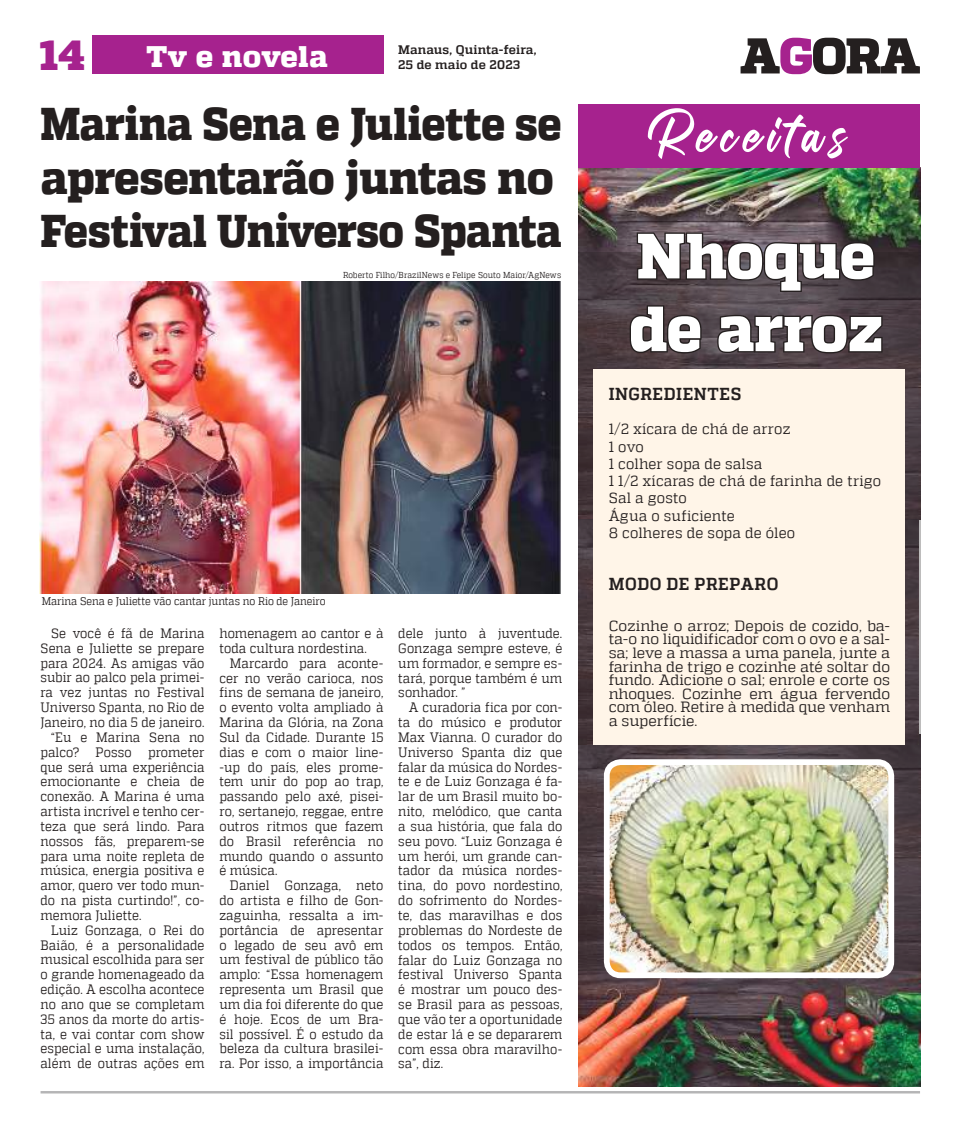
<style>
.page{position:relative;width:957px;height:1134px;background:#fff}
.page>*{position:absolute;margin:0;border:0;box-sizing:border-box;transform-origin:0 0}
.t1{font:800 63.62px/72.8px "MW Quadon";letter-spacing:-.015em;color:#fff;scale:.95 1}
.t2{font:800 45.75px/53.1px "MW Quadon";letter-spacing:-.015em;color:#241f1f;scale:.9 1}
.t3{font:800 41.88px "MW Quadon";color:#a6228e}
.t4{font:800 29.62px "MW Quadon";letter-spacing:.01em;color:#fff}
.t5{font:700 17.25px "MW Quadon";letter-spacing:.035em;color:#241f1f;scale:.95 1}
.t6{font:14.88px/13.6px "MW Quadon";letter-spacing:.01em;color:#241f1f;text-align:justify}
.t7{font:14.88px/17.2px "MW Quadon";letter-spacing:.01em;color:#241f1f;scale:.95 1}
.t8{font:13.62px/14.9px "MW Quadon";letter-spacing:.005em;color:#241f1f;text-align:justify;scale:.9 1}
.t9{font:700 12.38px "MW Quadon";letter-spacing:.01em;color:#241f1f}
.t10{font:11.12px "MW Quadon";letter-spacing:-.005em;color:#241f1f;scale:.9 1}
.t11{font:8.62px "MW Quadon";letter-spacing:.01em;color:#241f1f;scale:.9 1}
</style>
<div class="page">
<svg style="left:740px;top:38px;width:180px;height:36px"></svg>
<hr style="left:41px;top:1091px;width:879px;height:2px;background:#b5b5b6">
<img style="left:39px;top:282px;width:522px;height:311px">
<div style="left:92px;top:35px;width:291px;height:39px;background:#a6228e"></div>
<img style="left:578px;top:168px;width:342px;height:84px">
<img style="left:578px;top:971px;width:342px;height:115px">
<svg style="left:578px;top:252px;width:342px;height:719px;background:#4b3f44"></svg>
<div style="left:578px;top:104px;width:342px;height:64px;background:#a6228e"></div>
<svg style="left:648px;top:108px;width:200px;height:51px"></svg>
<img style="left:607px;top:762px;width:284px;height:213px">
<div style="left:604px;top:759px;width:290px;height:219px;border:6px solid #fff;border-radius:14px"></div>
<div style="left:593px;top:369px;width:311px;height:376px;background:#fff5e8"></div>
<svg style="left:635px;top:231px;width:241px;height:62px;background:#4f4449"></svg>
<svg style="left:628px;top:304px;width:75px;height:51px;background:#45393c"></svg>
<svg style="left:715px;top:313px;width:169px;height:42px;background:#443a3f"></svg>
<h3 class="t3" style="left:40px;top:30px;width:47px">14</h3>
<p class="t9" style="left:398px;top:43px;width:140px">Manaus, Quinta-feira,</p>
<h3 class="t4" style="left:146px;top:39px;width:183px">Tv e novela</h3>
<h2 class="t2" style="left:41px;top:99px;width:581px">Marina Sena e Juliette se apresentarão juntas no<br>Festival Universo Spanta</h2>
<p class="t9" style="left:398px;top:58px;width:123px">25 de maio de 2023</p>
<p class="t11" style="left:343px;top:270px;width:244px">Roberto Filho/BrazilNews e Felipe Souto Maior/AgNews</p>
<p class="t10" style="left:42px;top:595px;width:317px">Marina Sena e Juliette vão cantar juntas no Rio de Janeiro</p>
<p class="t8" style="left:51px;top:626px;width:172px">Se você é fã de Marina</p>
<p class="t8" style="left:40px;top:640px;width:184px">Sena e Juliette se prepare</p>
<p class="t8" style="left:40px;top:655px;width:184px">para 2024. As amigas vão</p>
<p class="t8" style="left:40px;top:670px;width:184px">subir ao palco pela primei-</p>
<p class="t8" style="left:40px;top:685px;width:184px">ra vez juntas no Festival</p>
<p class="t8" style="left:40px;top:700px;width:184px">Universo Spanta, no Rio de</p>
<p class="t8" style="left:40px;top:715px;width:184px">Janeiro, no dia 5 de janeiro.</p>
<p class="t8" style="left:51px;top:729px;width:172px">“Eu e Marina Sena no</p>
<p class="t8" style="left:40px;top:744px;width:184px">palco? Posso prometer</p>
<p class="t8" style="left:40px;top:759px;width:184px">que será uma experiência</p>
<p class="t8" style="left:40px;top:774px;width:184px">emocionante e cheia de</p>
<p class="t8" style="left:40px;top:789px;width:184px">conexão. A Marina é uma</p>
<p class="t8" style="left:40px;top:804px;width:184px">artista incrível e tenho cer-</p>
<p class="t8" style="left:40px;top:819px;width:184px">teza que será lindo. Para</p>
<p class="t8" style="left:40px;top:833px;width:184px">nossos fãs, preparem-se</p>
<p class="t8" style="left:40px;top:848px;width:184px">para uma noite repleta de</p>
<p class="t8" style="left:40px;top:863px;width:184px">música, energia positiva e</p>
<p class="t8" style="left:40px;top:878px;width:184px">amor, quero ver todo mun-</p>
<p class="t8" style="left:40px;top:893px;width:184px">do na pista curtindo!”, co-</p>
<p class="t8" style="left:40px;top:908px;width:114px">memora Juliette.</p>
<p class="t8" style="left:51px;top:922px;width:172px">Luiz Gonzaga, o Rei do</p>
<p class="t8" style="left:40px;top:937px;width:184px">Baião, é a personalidade</p>
<p class="t8" style="left:40px;top:952px;width:184px">musical escolhida para ser</p>
<p class="t8" style="left:40px;top:967px;width:184px">o grande homenageado da</p>
<p class="t8" style="left:40px;top:982px;width:184px">edição. A escolha acontece</p>
<p class="t8" style="left:40px;top:997px;width:184px">no ano que se completam</p>
<p class="t8" style="left:40px;top:1011px;width:184px">35 anos da morte do artis-</p>
<p class="t8" style="left:40px;top:1026px;width:184px">ta, e vai contar com show</p>
<p class="t8" style="left:40px;top:1041px;width:184px">especial e uma instalação,</p>
<p class="t8" style="left:40px;top:1056px;width:184px">além de outras ações em</p>
<p class="t8" style="left:219px;top:626px;width:184px">homenagem ao cantor e à toda cultura nordestina.</p>
<p class="t8" style="left:219px;top:655px;width:184px;text-indent:11px">Marcardo para aconte&shy;cer no verão carioca, nos fins de semana de janeiro, o evento volta ampliado à Marina da Glória, na Zona Sul da Cidade. Durante 15 dias e com o maior line--up do país, eles prome&shy;tem unir do pop ao trap, passando pelo axé, pisei&shy;ro, sertanejo, reggae, entre outros ritmos que fazem do Brasil referência no mundo quando o assunto é música.</p>
<p class="t8" style="left:219px;top:878px;width:184px;text-indent:11px">Daniel Gonzaga, neto do artista e filho de Gon&shy;zaguinha, ressalta a im&shy;portância de apresentar o legado de seu avô em um festival de público tão amplo: “Essa homenagem representa um Brasil que um dia foi diferente do que é hoje. Ecos de um Bra&shy;sil possível. É o estudo da beleza da cultura brasilei&shy;ra. Por isso, a importância</p>
<p class="t8" style="left:398px;top:626px;width:184px">dele junto à juventude.<br>Gonzaga sempre esteve, é um formador, e sempre es&shy;tará, porque também é um sonhador. ”</p>
<p class="t8" style="left:398px;top:700px;width:184px;text-indent:11px">A curadoria fica por con&shy;ta do músico e produtor Max Vianna. O curador do Universo Spanta diz que falar da música do Nordes&shy;te e de Luiz Gonzaga é fa&shy;lar de um Brasil muito bo&shy;nito, melódico, que canta a sua história, que fala do seu povo. “Luiz Gonzaga é um herói, um grande can&shy;tador da música nordes&shy;tina, do povo nordestino, do sofrimento do Nordes&shy;te, das maravilhas e dos problemas do Nordeste de todos os tempos. Então, falar do Luiz Gonzaga no festival Universo Spanta é mostrar um pouco des&shy;se Brasil para as pessoas, que vão ter a oportunidade de estar lá e se depararem com essa obra maravilho&shy;sa”, diz.</p>
<h1 class="t1" style="left:629px;top:221px;width:268px">Nhoque de arroz</h1>
<p class="t5" style="left:609px;top:384px;width:141px">INGREDIENTES</p>
<p class="t7" style="left:608px;top:420px;width:288px">1/2 xícara de chá de arroz<br>1 ovo<br>1 colher sopa de salsa<br>1 1/2 xícaras de chá de farinha de trigo<br>Sal a gosto<br>Água o suficiente<br>8 colheres de sopa de óleo</p>
<p class="t5" style="left:609px;top:574px;width:180px">MODO DE PREPARO</p>
<p class="t6" style="left:608px;top:619px;width:283px">Cozinhe o arroz; Depois de cozido, ba&shy;ta-o no liquidificador com o ovo e a sal&shy;sa; leve a massa a uma panela, junte a farinha de trigo e cozinhe até soltar do fundo. Adicione o sal; enrole e corte os nhoques. Cozinhe em água fervendo com óleo. Retire à medida que venham a superfície.</p>
</div>
